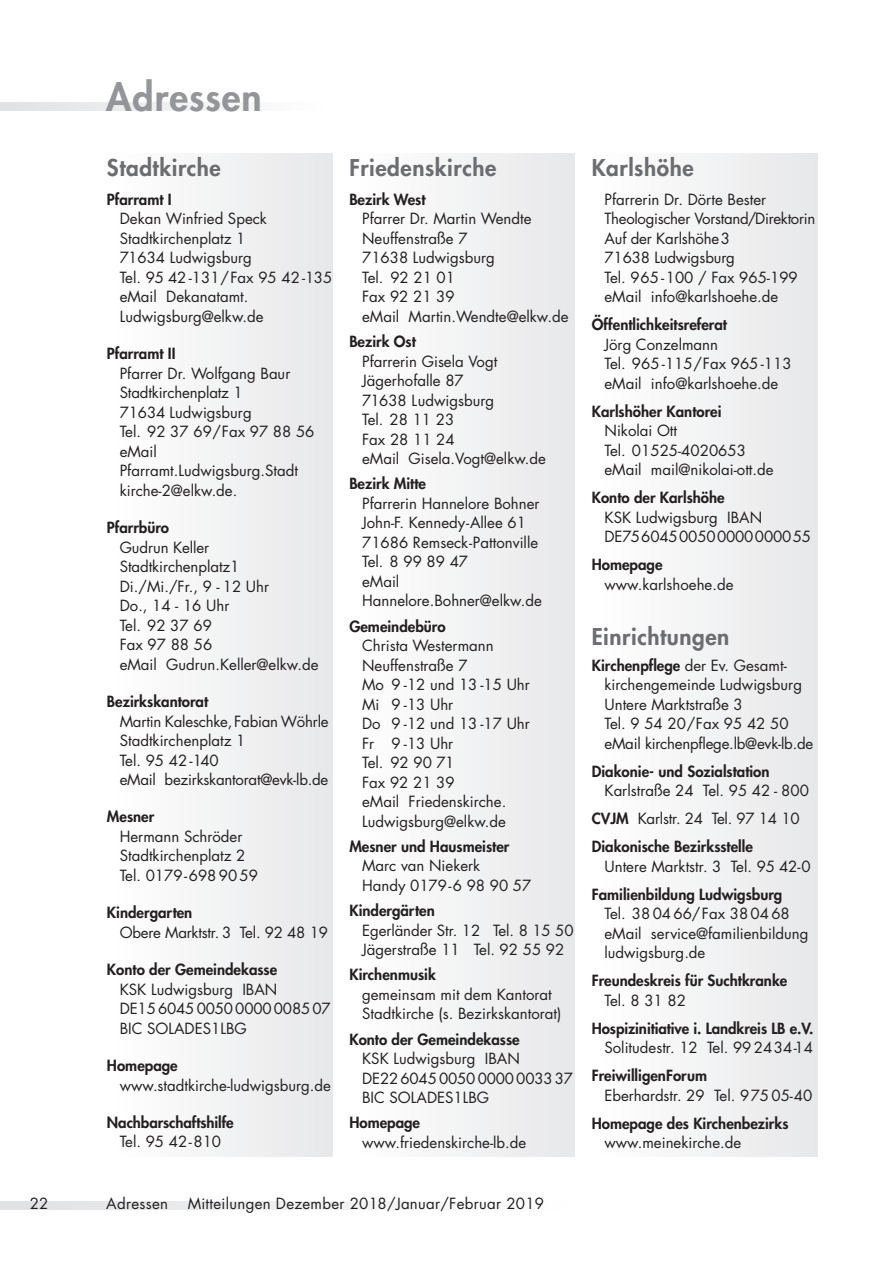
<style>
.page{position:relative;width:893px;height:1263px;background:#fff}
.page>*{position:absolute;margin:0;border:0;box-sizing:border-box;transform-origin:0 0}
.t1{font:800 37.5px "Futura";letter-spacing:.025em;color:#939598}
.t2{font:800 22.5px "Futura";letter-spacing:.025em;color:#6c6d70}
.t3{font:15px/19.5px "Futura";color:#231f20}
.t4{font:800 15px "Futura";color:#231f20}
.t5{font:15px "Futura";letter-spacing:.02em;color:#231f20}
.s1{font-weight:800}
</style>
<div class="page">
<svg style="left:0;top:102px;width:221px;height:9px"></svg>
<svg style="left:0;top:1201px;width:388px;height:9px"></svg>
<div style="left:111px;top:153px;width:221px;height:1004px;background:#f3f4f4"></div>
<div style="left:354px;top:153px;width:221px;height:1004px;background:#f2f3f4"></div>
<div style="left:596px;top:153px;width:221px;height:1004px;background:#f3f4f4"></div>
<h1 class="t1" style="left:106px;top:79px;width:157px">Adressen</h1>
<h2 class="t2" style="left:107px;top:157px;width:115px">Stadtkirche</h2>
<p class="t4" style="left:107px;top:192px;width:66px">Pfarramt I</p>
<p class="t3" style="left:120px;top:210px;width:214px">Dekan Winfried Speck<br>Stadtkirchenplatz 1<br>71634 Ludwigsburg<br>Tel. 95 42-131/Fax 95 42-135 eMail Dekanatamt.<br>Ludwigsburg@elkw.de</p>
<p class="t4" style="left:107px;top:347px;width:70px">Pfarramt II</p>
<p class="t3" style="left:120px;top:365px;width:196px">Pfarrer Dr. Wolfgang Baur<br>Stadtkirchenplatz 1<br>71634 Ludwigsburg<br>Tel. 92 37 69/Fax 97 88 56 eMail<br>Pfarramt.Ludwigsburg.Stadt kirche-2@elkw.de.</p>
<p class="t4" style="left:107px;top:520px;width:64px">Pfarrbüro</p>
<p class="t3" style="left:120px;top:539px;width:200px">Gudrun Keller<br>Stadtkirchenplatz1<br>Di./Mi./Fr., 9 - 12 Uhr<br>Do., 14 - 16 Uhr<br>Tel. 92 37 69<br>Fax 97 88 56<br>eMail Gudrun.Keller@elkw.de</p>
<p class="t4" style="left:107px;top:694px;width:103px">Bezirkskantorat</p>
<p class="t3" style="left:120px;top:712px;width:210px">Martin Kaleschke, Fabian Wöhrle<br>Stadtkirchenplatz 1<br>Tel. 95 42-140<br>eMail bezirkskantorat@evk-lb.de</p>
<p class="t4" style="left:107px;top:810px;width:49px">Mesner</p>
<p class="t3" style="left:120px;top:828px;width:140px">Hermann Schröder<br>Stadtkirchenplatz 2<br>Tel. 0179-6989059</p>
<p class="t4" style="left:107px;top:905px;width:87px">Kindergarten</p>
<p class="t3" style="left:120px;top:924px;width:210px">Obere Marktstr. 3 Tel. 92 48 19</p>
<p class="t4" style="left:107px;top:962px;width:172px">Konto der Gemeindekasse</p>
<p class="t3" style="left:120px;top:981px;width:213px">KSK Ludwigsburg IBAN<br>DE15604500500000008507<br>BIC SOLADES1LBG</p>
<p class="t4" style="left:107px;top:1058px;width:72px">Homepage</p>
<p class="t3" style="left:120px;top:1076px;width:213px">www.stadtkirche-ludwigsburg.de</p>
<p class="t4" style="left:107px;top:1115px;width:128px">Nachbarschaftshilfe</p>
<p class="t3" style="left:120px;top:1133px;width:103px">Tel. 95 42-810</p>
<h2 class="t2" style="left:349px;top:157px;width:148px">Friedenskirche</h2>
<p class="t4" style="left:349px;top:192px;width:78px">Bezirk West</p>
<p class="t3" style="left:362px;top:210px;width:208px">Pfarrer Dr. Martin Wendte<br>Neuffenstraße 7<br>71638 Ludwigsburg<br>Tel. 92 21 01<br>Fax 92 21 39<br>eMail Martin.Wendte@elkw.de</p>
<p class="t4" style="left:349px;top:334px;width:68px">Bezirk Ost</p>
<p class="t3" style="left:362px;top:353px;width:185px">Pfarrerin Gisela Vogt<br>Jägerhofalle 87<br>71638 Ludwigsburg<br>Tel. 28 11 23<br>Fax 28 11 24<br>eMail Gisela.Vogt@elkw.de</p>
<p class="t4" style="left:349px;top:477px;width:78px">Bezirk Mitte</p>
<p class="t3" style="left:362px;top:495px;width:181px">Pfarrerin Hannelore Bohner<br>John-F. Kennedy-Allee 61<br>71686 Remseck-Pattonville<br>Tel. 8 99 89 47<br>eMail<br>Hannelore.Bohner@elkw.de</p>
<p class="t4" style="left:349px;top:619px;width:98px">Gemeindebüro</p>
<p class="t3" style="left:362px;top:637px;width:169px">Christa Westermann<br>Neuffenstraße 7<br>Mo 9 -12 und 13 -15 Uhr<br>Mi 9 -13 Uhr<br>Do 9 -12 und 13 -17 Uhr<br>Fr 9 -13 Uhr<br>Tel. 92 90 71<br>Fax 92 21 39<br>eMail Friedenskirche.<br>Ludwigsburg@elkw.de</p>
<p class="t4" style="left:349px;top:839px;width:161px">Mesner und Hausmeister</p>
<p class="t3" style="left:362px;top:857px;width:171px">Marc van Niekerk<br>Handy 0179-6 98 90 57</p>
<p class="t4" style="left:349px;top:903px;width:87px">Kindergärten</p>
<p class="t3" style="left:362px;top:922px;width:213px">Egerländer Str. 12 Tel. 8 15 50<br>Jägerstraße 11 Tel. 92 55 92</p>
<p class="t4" style="left:349px;top:968px;width:88px">Kirchenmusik</p>
<p class="t3" style="left:362px;top:986px;width:201px">gemeinsam mit dem Kantorat<br>Stadtkirche (s. Bezirkskantorat)</p>
<p class="t4" style="left:349px;top:1032px;width:172px">Konto der Gemeindekasse</p>
<p class="t3" style="left:362px;top:1050px;width:213px">KSK Ludwigsburg IBAN<br>DE22604500500000003337<br>BIC SOLADES1LBG</p>
<p class="t4" style="left:349px;top:1116px;width:72px">Homepage</p>
<p class="t3" style="left:362px;top:1134px;width:166px">www.friedenskirche-lb.de</p>
<h2 class="t2" style="left:592px;top:157px;width:103px">Karlshöhe</h2>
<p class="t3" style="left:604px;top:191px;width:212px">Pfarrerin Dr. Dörte Bester<br>Theologischer Vorstand/Direktorin<br>Auf der Karlshöhe3<br>71638 Ludwigsburg<br>Tel. 965-100 / Fax 965-199 eMail info@karlshoehe.de</p>
<p class="t4" style="left:592px;top:318px;width:137px">Öffentlichkeitsreferat</p>
<p class="t3" style="left:604px;top:336px;width:189px">Jörg Conzelmann<br>Tel. 965-115/Fax 965-113 eMail info@karlshoehe.de</p>
<p class="t4" style="left:592px;top:404px;width:131px">Karlshöher Kantorei</p>
<p class="t3" style="left:604px;top:422px;width:171px">Nikolai Ott<br>Tel. 01525-4020653 eMail mail@nikolai-ott.de</p>
<p class="t4" style="left:592px;top:491px;width:135px">Konto der Karlshöhe</p>
<p class="t3" style="left:604px;top:509px;width:208px">KSK Ludwigsburg IBAN<br>DE75604500500000000055</p>
<p class="t4" style="left:592px;top:558px;width:72px">Homepage</p>
<p class="t3" style="left:604px;top:576px;width:130px">www.karlshoehe.de</p>
<h2 class="t2" style="left:592px;top:626px;width:139px">Einrichtungen</h2>
<p class="t3" style="left:604px;top:657px;width:210px;text-indent:-13px"><span class="s1">Kirchenpflege</span> der Ev. Gesamt&shy;kirchengemeinde Ludwigsburg<br>Untere Marktstraße 3<br>Tel. 9 54 20/Fax 95 42 50 eMail kirchenpflege.lb@evk-lb.de</p>
<p class="t4" style="left:592px;top:764px;width:179px">Diakonie- und Sozialstation</p>
<p class="t3" style="left:592px;top:778px;width:219px;line-height:28px;text-indent:13px">Karlstraße 24 Tel. 95 42 - 800<br><span class="s1">CVJM</span> Karlstr. 24 Tel. 97 14 10<br><span class="s1">Diakonische Bezirksstelle</span></p>
<p class="t3" style="left:604px;top:858px;width:208px">Untere Marktstr. 3 Tel. 95 42-0</p>
<p class="t4" style="left:592px;top:887px;width:192px">Familienbildung Ludwigsburg</p>
<p class="t3" style="left:604px;top:905px;width:205px">Tel. 380466/Fax 380468 eMail service@familienbildung ludwigsburg.de</p>
<p class="t4" style="left:592px;top:974px;width:197px">Freundeskreis für Suchtkranke</p>
<p class="t3" style="left:604px;top:992px;width:83px">Tel. 8 31 82</p>
<p class="t4" style="left:592px;top:1021px;width:223px">Hospizinitiative i. Landkreis LB e.V.</p>
<p class="t3" style="left:604px;top:1039px;width:210px">Solitudestr. 12 Tel. 992434-14</p>
<p class="t4" style="left:592px;top:1069px;width:117px">FreiwilligenForum</p>
<p class="t3" style="left:604px;top:1087px;width:209px">Eberhardstr. 29 Tel. 97505-40</p>
<p class="t4" style="left:592px;top:1116px;width:198px">Homepage des Kirchenbezirks</p>
<p class="t3" style="left:604px;top:1134px;width:138px">www.meinekirche.de</p>
<p class="t3" style="left:30px;top:1195px;width:20px">22</p>
<p class="t5" style="left:106px;top:1197px;width:63px">Adressen</p>
<p class="t5" style="left:188px;top:1197px;width:358px">Mitteilungen Dezember 2018/Januar/Februar 2019</p>
</div>
